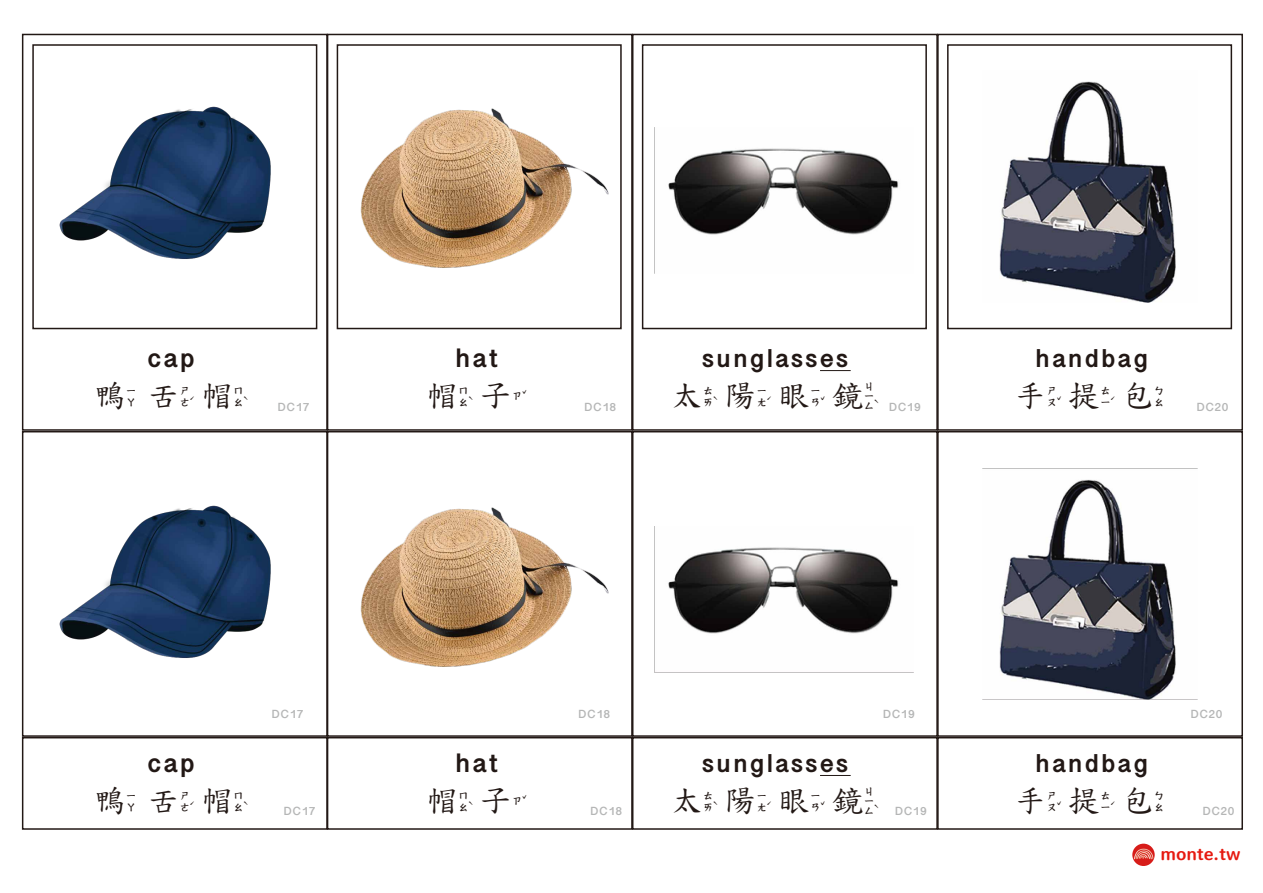
<style>
.page{position:relative;width:1263px;height:893px;background:#fff}
.page>*{position:absolute;margin:0;border:0;box-sizing:border-box;transform-origin:0 0}
.t1{font:31.5px "DFP Biao Kai W5 Zhu In BFW";letter-spacing:.2em;color:#221815}
.t2{font:700 27.15px "Gurmukhi Sangam MN";letter-spacing:.1em;color:#221815}
.t3{font:700 26.25px "Gurmukhi Sangam MN";letter-spacing:.1em;color:#221815}
.t4{font:16.8px "jf jinxuanlatte 2.0 Bold";color:#e61a11}
.t5{font:700 12px "Gurmukhi Sangam MN";letter-spacing:.05em;color:#b5b6b6}
</style>
<div class="page">
<div style="left:22px;top:34px;width:306px;height:397px;border:2px solid #221815"></div>
<div style="left:22px;top:431px;width:306px;height:306px;border:2px solid #221815"></div>
<div style="left:22px;top:737px;width:306px;height:93px;border:2px solid #221815"></div>
<div style="left:327px;top:34px;width:306px;height:397px;border:2px solid #221815"></div>
<div style="left:327px;top:737px;width:306px;height:93px;border:2px solid #221815"></div>
<div style="left:632px;top:34px;width:306px;height:397px;border:2px solid #221815"></div>
<div style="left:632px;top:431px;width:306px;height:306px;border:2px solid #221815"></div>
<div style="left:632px;top:737px;width:306px;height:93px;border:2px solid #221815"></div>
<div style="left:937px;top:34px;width:306px;height:397px;border:2px solid #221815"></div>
<div style="left:937px;top:431px;width:306px;height:306px;border:2px solid #221815"></div>
<div style="left:937px;top:737px;width:306px;height:93px;border:2px solid #221815"></div>
<div style="left:642px;top:44px;width:285px;height:285px;border:2px solid #221815"></div>
<div style="left:947px;top:44px;width:285px;height:285px;border:2px solid #221815"></div>
<div style="left:32px;top:44px;width:285px;height:285px;border:2px solid #221815"></div>
<hr style="left:820px;top:370px;width:31px;height:1px;background:#221815">
<img style="left:668px;top:148px;width:231px;height:87px">
<img style="left:999px;top:81px;width:177px;height:221px">
<img style="left:337px;top:45px;width:295px;height:295px">
<img style="left:59px;top:106px;width:212px;height:153px">
<hr style="left:820px;top:775px;width:31px;height:1px;background:#221815">
<img style="left:655px;top:547px;width:258px;height:126px">
<img style="left:983px;top:468px;width:214px;height:232px">
<img style="left:337px;top:444px;width:295px;height:295px">
<img style="left:59px;top:505px;width:212px;height:153px">
<img style="left:1132px;top:844px;width:23px;height:22px;border-radius:11px">
<h2 class="t2" style="left:148px;top:342px;width:49px">cap</h2>
<h1 class="t1" style="left:94px;top:380px;width:156px">鴨舌帽</h1>
<h2 class="t2" style="left:455px;top:342px;width:44px">hat</h2>
<h1 class="t1" style="left:426px;top:380px;width:103px">帽子</h1>
<h3 class="t3" style="left:702px;top:343px;width:147px">sunglasses</h3>
<h1 class="t1" style="left:671px;top:380px;width:210px">太陽眼鏡</h1>
<h3 class="t3" style="left:1035px;top:343px;width:114px">handbag</h3>
<h1 class="t1" style="left:1014px;top:380px;width:156px">手提包</h1>
<p class="t5" style="left:278px;top:400px;width:33px">DC17</p>
<p class="t5" style="left:584px;top:400px;width:33px">DC18</p>
<p class="t5" style="left:889px;top:400px;width:33px">DC19</p>
<p class="t5" style="left:1196px;top:400px;width:33px">DC20</p>
<h2 class="t2" style="left:148px;top:747px;width:49px">cap</h2>
<h1 class="t1" style="left:94px;top:785px;width:156px">鴨舌帽</h1>
<p class="t5" style="left:272px;top:707px;width:33px">DC17</p>
<p class="t5" style="left:578px;top:707px;width:33px">DC18</p>
<p class="t5" style="left:883px;top:707px;width:33px">DC19</p>
<p class="t5" style="left:1190px;top:707px;width:33px">DC20</p>
<h2 class="t2" style="left:455px;top:747px;width:44px">hat</h2>
<h1 class="t1" style="left:426px;top:785px;width:103px">帽子</h1>
<h3 class="t3" style="left:702px;top:748px;width:147px">sunglasses</h3>
<h1 class="t1" style="left:671px;top:785px;width:210px">太陽眼鏡</h1>
<h3 class="t3" style="left:1035px;top:748px;width:114px">handbag</h3>
<h1 class="t1" style="left:1014px;top:785px;width:156px">手提包</h1>
<p class="t5" style="left:284px;top:803px;width:33px">DC17</p>
<p class="t5" style="left:590px;top:803px;width:33px">DC18</p>
<p class="t5" style="left:895px;top:803px;width:33px">DC19</p>
<p class="t5" style="left:1202px;top:803px;width:33px">DC20</p>
<h3 class="t4" style="left:1160px;top:838px;width:82px">monte.tw</h3>
</div>
